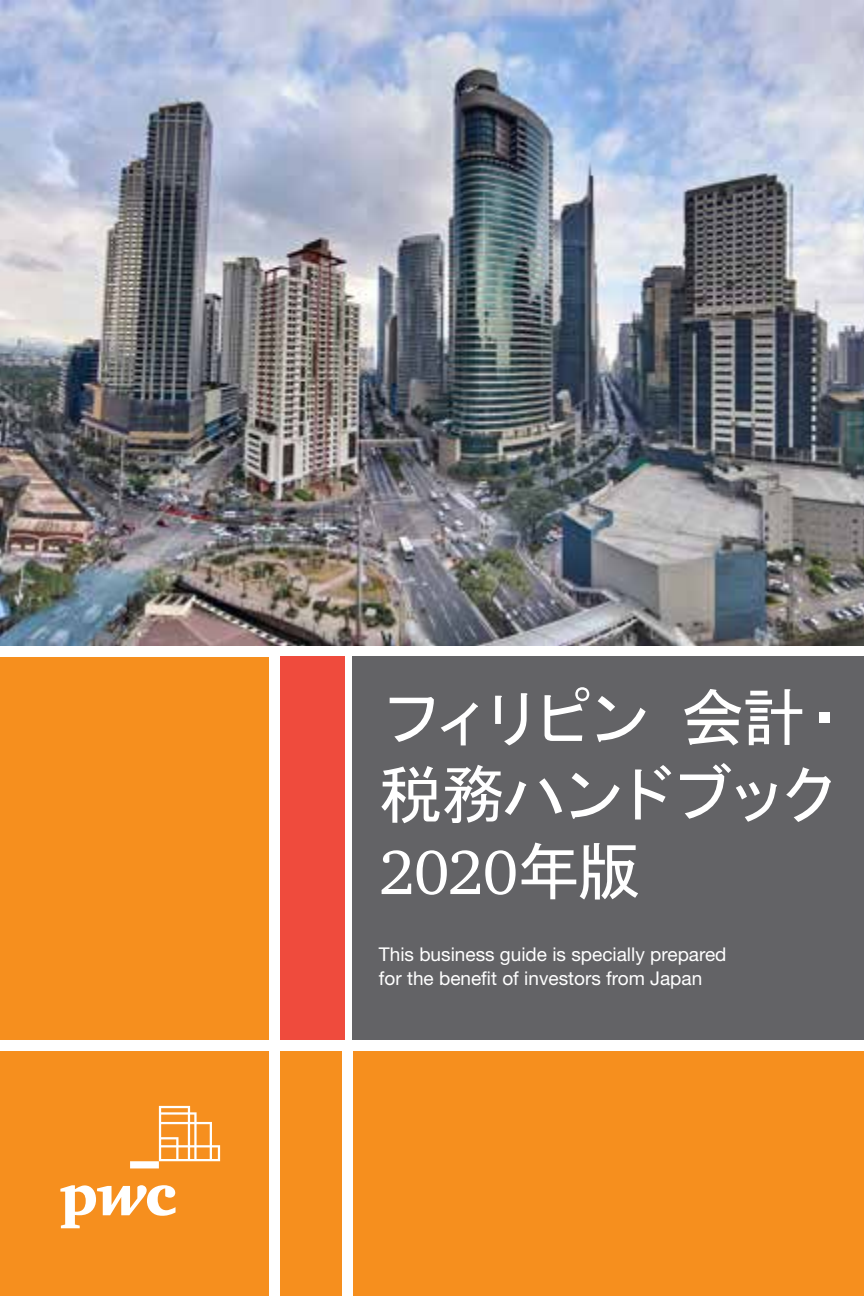
<style>
.page{position:relative;width:864px;height:1296px;background:#fff}
.page>*{position:absolute;margin:0;border:0;box-sizing:border-box;transform-origin:0 0}
.t1{font:64px/76.8px "MS Gothic";letter-spacing:-.125em;color:#fff}
.t2{font:64px "ITC Charter Com";color:#fff}
.t3{font:19px/24px "Helvetica Neue";color:#fff}
.s1{font-family:"MS Gothic"}
</style>
<div class="page">
<div style="left:0;top:644px;width:864px;height:652px;background:#f68f1e"></div>
<img style="left:0;top:0;width:864px;height:647px">
<div style="left:0;top:647px;width:864px;height:10px;background:#fff"></div>
<div style="left:0;top:1040px;width:864px;height:10px;background:#fff"></div>
<div style="left:342px;top:649px;width:10px;height:647px;background:#fff"></div>
<div style="left:270px;top:649px;width:10px;height:647px;background:#fff"></div>
<div style="left:353px;top:657px;width:511px;height:383px;background:#636366"></div>
<div style="left:280px;top:657px;width:65px;height:383px;background:#ef4b3d"></div>
<svg style="left:60px;top:1106px;width:160px;height:122px"></svg>
<h1 class="t1" style="left:379px;top:679px;width:479px">フィリピン 会計・税務ハンドブック</h1>
<h1 class="t2" style="left:379px;top:833px;width:263px">2020<span class="s1">年版</span></h1>
<p class="t3" style="left:379px;top:942px;width:349px">This business guide is specially prepared for the benefit of investors from Japan</p>
</div>
